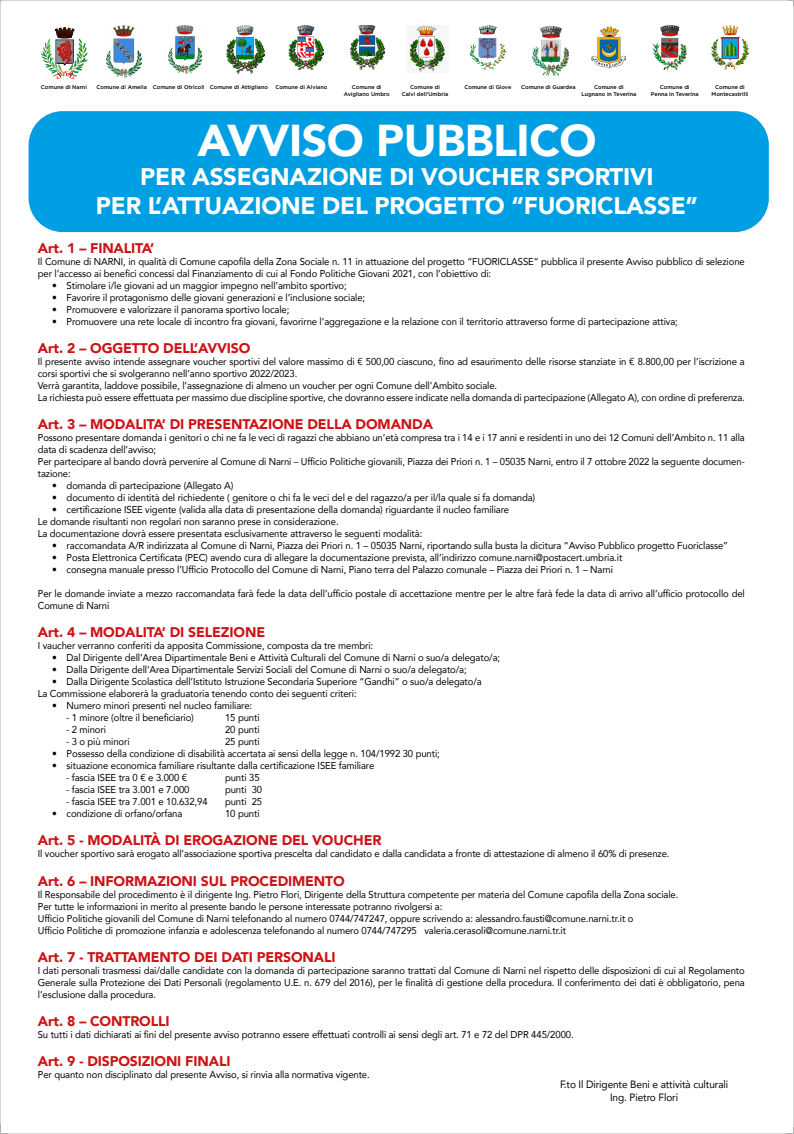
<style>
.page{position:relative;width:794px;height:1134px;background:#fff}
.page>*{position:absolute;margin:0;border:0;box-sizing:border-box;transform-origin:0 0}
.t1{font:900 44.48px "Avenir";letter-spacing:-.01em;color:#fff}
.t2{font:900 24px/29.1px "Avenir";letter-spacing:-.01em;color:#fff;text-align:center}
.t3{font:900 14px "Avenir";letter-spacing:-.01em;color:#cd1316}
.t4{font:10.6px/12.7px "Avenir";letter-spacing:-.01em;color:#000;text-align:center;scale:.95 1}
.t5{font:10px/12px "Avenir";letter-spacing:-.01em;color:#000;scale:.95 1}
.t6{font:500 5.44px/6.5px "Gotham HTF";color:#000;text-align:center}
</style>
<div class="page">
<img style="left:409px;top:25px;width:36px;height:47px">
<img style="left:226px;top:25px;width:39px;height:49px">
<img style="left:169px;top:25px;width:32px;height:49px">
<img style="left:289px;top:25px;width:34px;height:45px">
<svg style="left:481px;top:25px;width:8px;height:3px"></svg>
<img style="left:592px;top:26px;width:34px;height:43px">
<img style="left:532px;top:26px;width:36px;height:50px">
<img style="left:722px;top:25px;width:16px;height:11px">
<img style="left:652px;top:25px;width:35px;height:45px">
<img style="left:107px;top:25px;width:34px;height:52px">
<img style="left:350px;top:25px;width:34px;height:44px">
<img style="left:41px;top:28px;width:47px;height:51px">
<div style="left:29px;top:111px;width:740px;height:121px;background:#009ee3;border-radius:34px"></div>
<p class="t6" style="left:41px;top:84px;width:47px">Comune di Narni</p>
<p class="t6" style="left:464px;top:84px;width:48px">Comune di Giove</p>
<p class="t6" style="left:521px;top:84px;width:56px">Comune di Guardea</p>
<p class="t6" style="left:581px;top:84px;width:56px">Comune di<br>Lugnano in Teverina</p>
<p class="t6" style="left:651px;top:84px;width:49px">Comune di<br>Penna in Teverina</p>
<p class="t6" style="left:711px;top:84px;width:38px">Comune di<br>Montecastrilli</p>
<p class="t6" style="left:97px;top:84px;width:173px">Comune di Amelia Comune di Otricoli Comune di Attigliano</p>
<p class="t6" style="left:275px;top:84px;width:54px">Comune di Alviano</p>
<p class="t6" style="left:344px;top:84px;width:47px">Comune di<br>Avigliano Umbro</p>
<p class="t6" style="left:402px;top:84px;width:48px">Comune di<br>Calvi dell’Umbria</p>
<h1 class="t1" style="left:197px;top:102px;width:400px">AVVISO PUBBLICO</h1>
<h2 class="t2" style="left:96px;top:161px;width:603px">PER ASSEGNAZIONE DI VOUCHER SPORTIVI<br>PER L’ATTUAZIONE DEL PROGETTO “FUORICLASSE”</h2>
<h3 class="t3" style="left:38px;top:236px;width:118px">Art. 1 – FINALITA’</h3>
<p class="t5" style="left:38px;top:255px;width:745px">Il Comune di NARNI, in qualità di Comune capofila della Zona Sociale n. 11 in attuazione del progetto “FUORICLASSE” pubblica il presente Avviso pubblico di selezione per l’accesso ai benefici concessi dal Finanziamento di cui al Fondo Politiche Giovani 2021, con l’obiettivo di:</p>
<p class="t5" style="left:52px;top:279px;width:311px">• Stimolare i/le giovani ad un maggior impegno nell’ambito sportivo;</p>
<p class="t5" style="left:52px;top:291px;width:331px">• Favorire il protagonismo delle giovani generazioni e l’inclusione sociale;</p>
<p class="t5" style="left:52px;top:303px;width:251px">• Promuovere e valorizzare il panorama sportivo locale;</p>
<p class="t5" style="left:52px;top:315px;width:660px">• Promuovere una rete locale di incontro fra giovani, favorirne l’aggregazione e la relazione con il territorio attraverso forme di partecipazione attiva;</p>
<h3 class="t3" style="left:38px;top:336px;width:214px">Art. 2 – OGGETTO DELL’AVVISO</h3>
<p class="t5" style="left:38px;top:355px;width:745px">Il presente avviso intende assegnare voucher sportivi del valore massimo di € 500,00 ciascuno, fino ad esaurimento delle risorse stanziate in € 8.800,00 per l’iscrizione a corsi sportivi che si svolgeranno nell’anno sportivo 2022/2023.<br>Verrà garantita, laddove possibile, l’assegnazione di almeno un voucher per ogni Comune dell’Ambito sociale.<br>La richiesta può essere effettuata per massimo due discipline sportive, che dovranno essere indicate nella domanda di partecipazione (Allegato A), con ordine di preferenza.</p>
<h3 class="t3" style="left:38px;top:412px;width:397px">Art. 3 – MODALITA’ DI PRESENTAZIONE DELLA DOMANDA</h3>
<p class="t5" style="left:38px;top:431px;width:745px">Possono presentare domanda i genitori o chi ne fa le veci di ragazzi che abbiano un’età compresa tra i 14 e i 17 anni e residenti in uno dei 12 Comuni dell’Ambito n. 11 alla data di scadenza dell’avviso;<br>Per partecipare al bando dovrà pervenire al Comune di Narni – Ufficio Politiche giovanili, Piazza dei Priori n. 1 – 05035 Narni, entro il 7 ottobre 2022 la seguente documen&shy;tazione:</p>
<p class="t5" style="left:52px;top:479px;width:192px">• domanda di partecipazione (Allegato A)</p>
<p class="t5" style="left:52px;top:491px;width:510px">• documento di identità del richiedente ( genitore o chi fa le veci del e del ragazzo/a per il/la quale si fa domanda)</p>
<p class="t5" style="left:38px;top:503px;width:497px;text-indent:14px">• certificazione ISEE vigente (valida alla data di presentazione della domanda) riguardante il nucleo familiare<br>Le domande risultanti non regolari non saranno prese in considerazione.<br>La documentazione dovrà essere presentata esclusivamente attraverso le seguenti modalità:</p>
<p class="t5" style="left:52px;top:539px;width:713px">• raccomandata A/R indirizzata al Comune di Narni, Piazza dei Priori n. 1 – 05035 Narni, riportando sulla busta la dicitura “Avviso Pubblico progetto Fuoriclasse”</p>
<p class="t5" style="left:52px;top:551px;width:601px">• Posta Elettronica Certificata (PEC) avendo cura di allegare la documentazione prevista, all’indirizzo comune.narni@postacert.umbria.it</p>
<p class="t5" style="left:52px;top:563px;width:592px">• consegna manuale presso l’Ufficio Protocollo del Comune di Narni, Piano terra del Palazzo comunale – Piazza dei Priori n. 1 – Narni</p>
<p class="t5" style="left:38px;top:587px;width:745px">Per le domande inviate a mezzo raccomandata farà fede la data dell’ufficio postale di accettazione mentre per le altre farà fede la data di arrivo all’ufficio protocollo del<br>Comune di Narni</p>
<h3 class="t3" style="left:38px;top:620px;width:229px">Art. 4 – MODALITA’ DI SELEZIONE</h3>
<p class="t5" style="left:38px;top:639px;width:355px">I vaucher verranno conferiti da apposita Commissione, composta da tre membri:</p>
<p class="t5" style="left:52px;top:651px;width:473px">• Dal Dirigente dell’Area Dipartimentale Beni e Attività Culturali del Comune di Narni o suo/a delegato/a;</p>
<p class="t5" style="left:52px;top:663px;width:438px">• Dalla Dirigente dell’Area Dipartimentale Servizi Sociali del Comune di Narni o suo/a delegato/a;</p>
<p class="t5" style="left:38px;top:675px;width:469px;text-indent:14px">• Dalla Dirigente Scolastica dell’Istituto Istruzione Secondaria Superiore “Gandhi” o suo/a delegato/a<br>La Commissione elaborerà la graduatoria tenendo conto dei seguenti criteri:</p>
<p class="t5" style="left:52px;top:699px;width:212px">• Numero minori presenti nel nucleo familiare:</p>
<p class="t5" style="left:66px;top:711px;width:136px">- 1 minore (oltre il beneficiario)</p>
<p class="t5" style="left:225px;top:711px;width:38px">15 punti</p>
<p class="t5" style="left:66px;top:723px;width:43px">- 2 minori</p>
<p class="t5" style="left:225px;top:723px;width:38px">20 punti</p>
<p class="t5" style="left:66px;top:735px;width:68px">- 3 o più minori</p>
<p class="t5" style="left:225px;top:735px;width:38px">25 punti</p>
<p class="t5" style="left:52px;top:747px;width:409px">• Possesso della condizione di disabilità accertata ai sensi della legge n. 104/1992 30 punti;</p>
<p class="t5" style="left:52px;top:759px;width:340px">• situazione economica familiare risultante dalla certificazione ISEE familiare</p>
<p class="t5" style="left:66px;top:771px;width:129px">- fascia ISEE tra 0 € e 3.000 €</p>
<p class="t5" style="left:225px;top:771px;width:38px">punti 35</p>
<p class="t5" style="left:66px;top:783px;width:131px">- fascia ISEE tra 3.001 e 7.000</p>
<p class="t5" style="left:225px;top:783px;width:41px">punti 30</p>
<p class="t5" style="left:66px;top:795px;width:150px">- fascia ISEE tra 7.001 e 10.632,94</p>
<p class="t5" style="left:225px;top:795px;width:41px">punti 25</p>
<p class="t5" style="left:52px;top:807px;width:138px">• condizione di orfano/orfana</p>
<p class="t5" style="left:225px;top:807px;width:38px">10 punti</p>
<h3 class="t3" style="left:38px;top:828px;width:345px">Art. 5 - MODALITÀ DI EROGAZIONE DEL VOUCHER</h3>
<p class="t5" style="left:38px;top:848px;width:666px">Il voucher sportivo sarà erogato all’associazione sportiva prescelta dal candidato e dalla candidata a fronte di attestazione di almeno il 60% di presenze.</p>
<h3 class="t3" style="left:38px;top:869px;width:308px">Art. 6 – INFORMAZIONI SUL PROCEDIMENTO</h3>
<p class="t5" style="left:38px;top:888px;width:676px">Il Responsabile del procedimento è il dirigente Ing. Pietro Flori, Dirigente della Struttura competente per materia del Comune capofila della Zona sociale.<br>Per tutte le informazioni in merito al presente bando le persone interessate potranno rivolgersi a:<br>Ufficio Politiche giovanili del Comune di Narni telefonando al numero 0744/747247, oppure scrivendo a: alessandro.fausti@comune.narni.tr.it o<br>Ufficio Politiche di promozione infanzia e adolescenza telefonando al numero 0744/747295 valeria.cerasoli@comune.narni.tr.it</p>
<h3 class="t3" style="left:38px;top:945px;width:299px">Art. 7 - TRATTAMENTO DEI DATI PERSONALI</h3>
<p class="t5" style="left:38px;top:964px;width:745px;text-align:justify">I dati personali trasmessi dai/dalle candidate con la domanda di partecipazione saranno trattati dal Comune di Narni nel rispetto delle disposizioni di cui al Regolamento Generale sulla Protezione dei Dati Personali (regolamento U.E. n. 679 del 2016), per le finalità di gestione della procedura. Il conferimento dei dati è obbligatorio, pena l’esclusione dalla procedura.</p>
<h3 class="t3" style="left:38px;top:1009px;width:133px">Art. 8 – CONTROLLI</h3>
<p class="t5" style="left:38px;top:1028px;width:565px">Su tutti i dati dichiarati ai fini del presente avviso potranno essere effettuati controlli ai sensi degli art. 71 e 72 del DPR 445/2000.</p>
<h3 class="t3" style="left:38px;top:1049px;width:194px">Art. 9 - DISPOSIZIONI FINALI</h3>
<p class="t5" style="left:38px;top:1068px;width:351px">Per quanto non disciplinato dal presente Avviso, si rinvia alla normativa vigente.</p>
<p class="t4" style="left:560px;top:1078px;width:178px">F.to Il Dirigente Beni e attività culturali<br>Ing. Pietro Flori</p>
</div>
